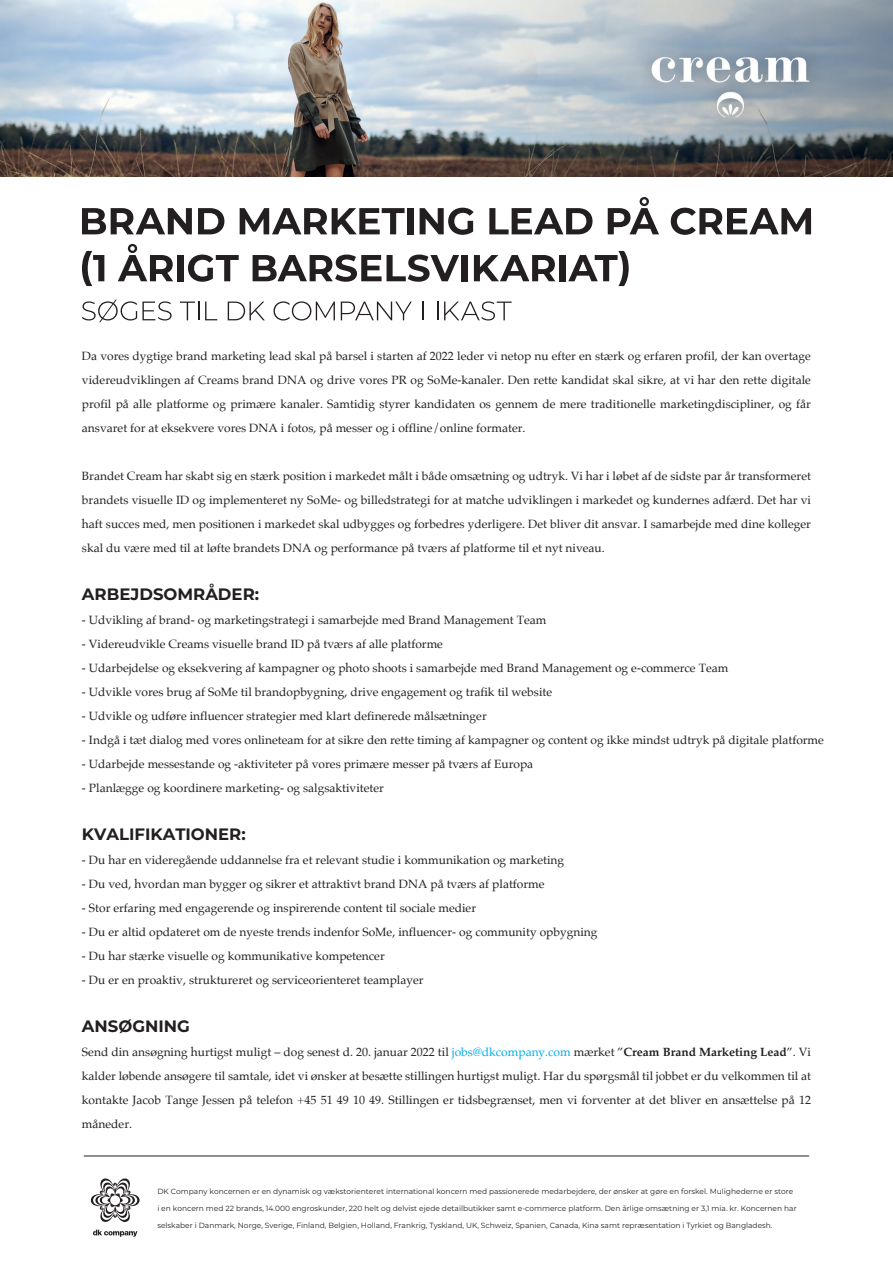
<style>
.page{position:relative;width:893px;height:1263px;background:#fff}
.page>*{position:absolute;margin:0;border:0;box-sizing:border-box;transform-origin:0 0}
.t1{font:700 16.5px "Montserrat";color:#231f20}
.t2{font:12px/24px "Palatino";color:#231f20;text-align:justify}
.t3{font:7.5px "Montserrat";color:#231f20}
.s1{color:#00aeef}
.s2{font-weight:700}
</style>
<div class="page">
<svg style="left:82px;top:300px;width:90px;height:22px"></svg>
<svg style="left:180px;top:302px;width:19px;height:18px"></svg>
<svg style="left:205px;top:302px;width:12px;height:18px"></svg>
<svg style="left:228px;top:302px;width:37px;height:18px"></svg>
<svg style="left:273px;top:301px;width:62px;height:19px"></svg>
<svg style="left:341px;top:302px;width:71px;height:18px"></svg>
<svg style="left:422px;top:302px;width:1px;height:18px"></svg>
<svg style="left:437px;top:302px;width:1px;height:18px"></svg>
<svg style="left:444px;top:301px;width:68px;height:19px"></svg>
<hr style="left:84px;top:1156px;width:725px;height:1px;background:#231f20">
<svg style="left:82px;top:208px;width:110px;height:26px"></svg>
<svg style="left:198px;top:208px;width:26px;height:26px"></svg>
<svg style="left:240px;top:208px;width:165px;height:26px"></svg>
<div style="left:407px;top:208px;width:7px;height:26px;background:#231f20"></div>
<svg style="left:420px;top:208px;width:54px;height:27px"></svg>
<svg style="left:489px;top:208px;width:103px;height:26px"></svg>
<svg style="left:608px;top:197px;width:51px;height:37px"></svg>
<svg style="left:671px;top:208px;width:140px;height:27px"></svg>
<svg style="left:82px;top:251px;width:22px;height:35px"></svg>
<svg style="left:118px;top:244px;width:55px;height:37px"></svg>
<div style="left:177px;top:255px;width:6px;height:26px;background:#231f20"></div>
<svg style="left:188px;top:255px;width:51px;height:27px"></svg>
<svg style="left:253px;top:255px;width:206px;height:27px"></svg>
<div style="left:462px;top:255px;width:6px;height:26px;background:#231f20"></div>
<svg style="left:474px;top:255px;width:81px;height:26px"></svg>
<div style="left:560px;top:255px;width:6px;height:26px;background:#231f20"></div>
<svg style="left:568px;top:251px;width:61px;height:35px"></svg>
<svg style="left:90px;top:1178px;width:50px;height:44px"></svg>
<svg style="left:93px;top:1230px;width:44px;height:7px"></svg>
<img style="left:0;top:0;width:893px;height:177px">
<p class="t2" style="left:82px;top:344px;width:730px">Da vores dygtige brand marketing lead skal på barsel i starten af 2022 leder vi netop nu efter en stærk og erfaren profil, der kan overtage videreudviklingen af Creams brand DNA og drive vores PR og SoMe-kanaler. Den rette kandidat skal sikre, at vi har den rette digitale profil på alle platforme og primære kanaler. Samtidig styrer kandidaten os gennem de mere traditionelle marketingdiscipliner, og får ansvaret for at eksekvere vores DNA i fotos, på messer og i offline/online formater.</p>
<p class="t2" style="left:82px;top:464px;width:730px">Brandet Cream har skabt sig en stærk position i markedet målt i både omsætning og udtryk. Vi har i løbet af de sidste par år transformeret brandets visuelle ID og implementeret ny SoMe- og billedstrategi for at matche udviklingen i markedet og kundernes adfærd. Det har vi haft succes med, men positionen i markedet skal udbygges og forbedres yderligere. Det bliver dit ansvar. I samarbejde med dine kolleger skal du være med til at løfte brandets DNA og performance på tværs af platforme til et nyt niveau.</p>
<h1 class="t1" style="left:82px;top:582px;width:179px">ARBEJDSOMRÅDER:</h1>
<p class="t2" style="left:82px;top:608px;width:466px">- Udvikling af brand- og marketingstrategi i samarbejde med Brand Management Team</p>
<p class="t2" style="left:82px;top:632px;width:363px">- Videreudvikle Creams visuelle brand ID på tværs af alle platforme</p>
<p class="t2" style="left:82px;top:656px;width:648px">- Udarbejdelse og eksekvering af kampagner og photo shoots i samarbejde med Brand Management og e-commerce Team</p>
<p class="t2" style="left:82px;top:680px;width:472px">- Udvikle vores brug af SoMe til brandopbygning, drive engagement og trafik til website</p>
<p class="t2" style="left:82px;top:704px;width:406px">- Udvikle og udføre influencer strategier med klart definerede målsætninger</p>
<p class="t2" style="left:82px;top:728px;width:743px">- Indgå i tæt dialog med vores onlineteam for at sikre den rette timing af kampagner og content og ikke mindst udtryk på digitale platforme</p>
<p class="t2" style="left:82px;top:752px;width:453px">- Udarbejde messestande og -aktiviteter på vores primære messer på tværs af Europa</p>
<p class="t2" style="left:82px;top:776px;width:303px">- Planlægge og koordinere marketing- og salgsaktiviteter</p>
<h1 class="t1" style="left:82px;top:822px;width:165px">KVALIFIKATIONER:</h1>
<p class="t2" style="left:82px;top:848px;width:484px">- Du har en videregående uddannelse fra et relevant studie i kommunikation og marketing</p>
<p class="t2" style="left:82px;top:872px;width:464px">- Du ved, hvordan man bygger og sikrer et attraktivt brand DNA på tværs af platforme</p>
<p class="t2" style="left:82px;top:896px;width:396px">- Stor erfaring med engagerende og inspirerende content til sociale medier</p>
<p class="t2" style="left:82px;top:920px;width:517px">- Du er altid opdateret om de nyeste trends indenfor SoMe, influencer- og community opbygning</p>
<p class="t2" style="left:82px;top:944px;width:304px">- Du har stærke visuelle og kommunikative kompetencer</p>
<p class="t2" style="left:82px;top:968px;width:343px">- Du er en proaktiv, struktureret og serviceorienteret teamplayer</p>
<h1 class="t1" style="left:82px;top:1014px;width:109px">ANSØGNING</h1>
<p class="t2" style="left:82px;top:1040px;width:730px">Send din ansøgning hurtigst muligt – dog senest d. 20. januar 2022 til <span class="s1">jobs@dkcompany.com</span> mærket ”<span class="s2">Cream Brand Marketing Lead</span>”. Vi kalder løbende ansøgere til samtale, idet vi ønsker at besætte stillingen hurtigst muligt. Har du spørgsmål til jobbet er du velkommen til at kontakte Jacob Tange Jessen på telefon +45 51 49 10 49. Stillingen er tidsbegrænset, men vi forventer at det bliver en ansættelse på 12 måneder.</p>
<p class="t3" style="left:157px;top:1186px;width:637px">DK Company koncernen er en dynamisk og vækstorienteret international koncern med passionerede medarbejdere, der ønsker at gøre en forskel. Mulighederne er store</p>
<p class="t3" style="left:157px;top:1203px;width:641px">i en koncern med 22 brands, 14.000 engroskunder, 220 helt og delvist ejede detailbutikker samt e-commerce platform. Den årlige omsætning er 3,1 mia. kr. Koncernen har</p>
<p class="t3" style="left:157px;top:1220px;width:617px">selskaber i Danmark, Norge, Sverige, Finland, Belgien, Holland, Frankrig, Tyskland, UK, Schweiz, Spanien, Canada, Kina samt repræsentation i Tyrkiet og Bangladesh.</p>
</div>
